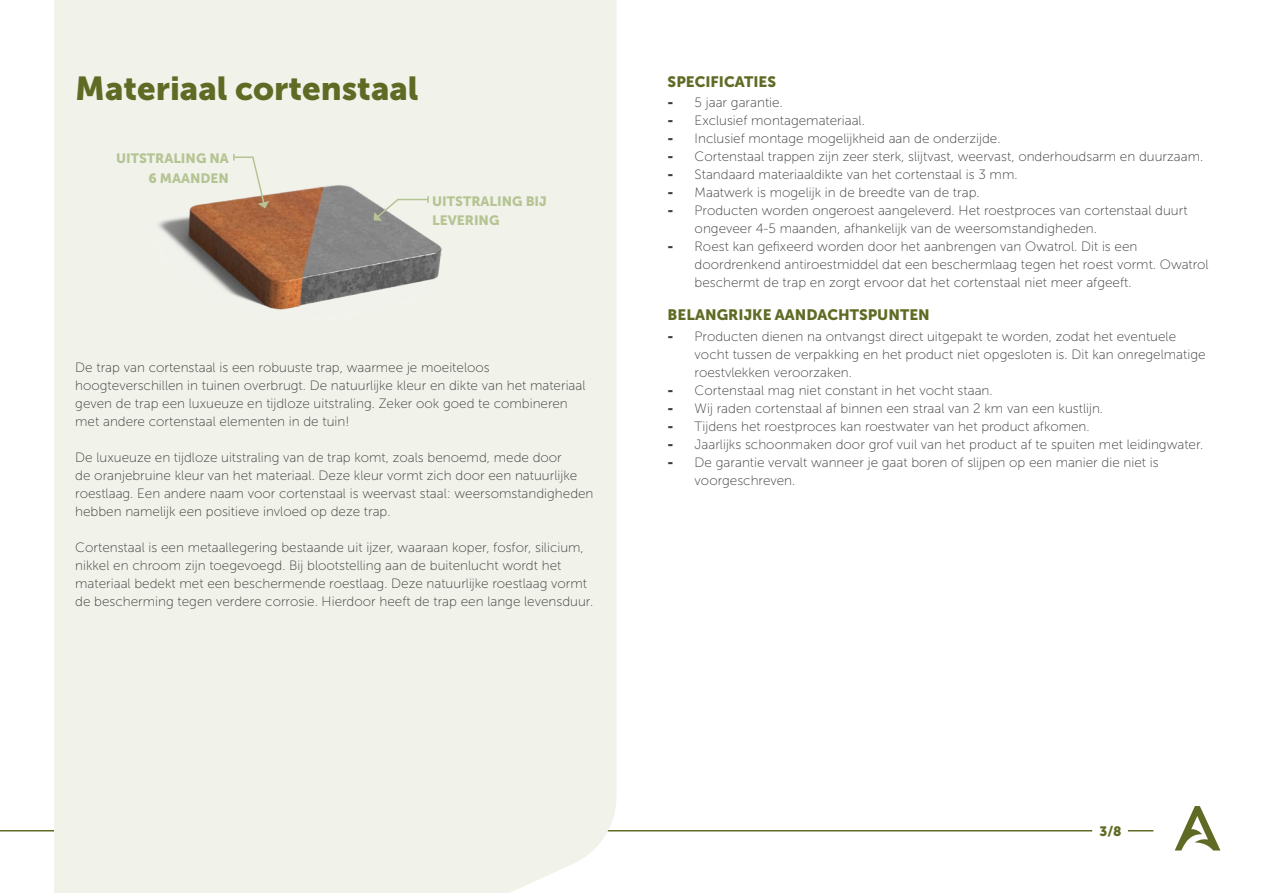
<style>
.page{position:relative;width:1263px;height:893px;background:#fff}
.page>*{position:absolute;margin:0;border:0;box-sizing:border-box;transform-origin:0 0}
.t1{font:33px "Museo Sans 900";color:#5f6b24}
.t2{font:15px "Museo Sans 900";color:#5f6b24}
.t3{font:13.5px/18px "Museo Sans 100";color:#3c3c3b}
.t4{font:13.5px/19.5px "Museo Sans 900";color:#b6c494;text-align:right}
.t5{font:13.5px "Museo Sans 900";color:#5f6b24}
.s1{font-family:"Museo Sans 900"}
</style>
<div class="page">
<svg style="left:1175px;top:806px;width:45px;height:44px"></svg>
<svg style="left:1128px;top:830px;width:25px;height:1px"></svg>
<hr style="left:0;top:830px;width:80px;height:1px;background:#5f6b24">
<hr style="left:217px;top:830px;width:875px;height:1px;background:#5f6b24">
<div style="left:54px;top:0;width:563px;height:893px;background:#f1f3eb"></div>
<img style="left:111px;top:142px;width:419px;height:200px">
<svg style="left:232px;top:154px;width:37px;height:54px;background:#e0d7c7"></svg>
<svg style="left:373px;top:196px;width:57px;height:25px"></svg>
<h1 class="t1" style="left:75px;top:70px;width:345px">Materiaal cortenstaal</h1>
<p class="t4" style="left:116px;top:149px;width:114px">UITSTRALING NA<br>6 MAANDEN</p>
<p class="t4" style="left:432px;top:191px;width:116px;text-align:left">UITSTRALING BIJ<br>LEVERING</p>
<p class="t3" style="left:75px;top:359px;width:512px">De trap van cortenstaal is een robuuste trap, waarmee je moeiteloos hoogteverschillen in tuinen overbrugt. De natuurlijke kleur en dikte van het materiaal geven de trap een luxueuze en tijdloze uitstraling. Zeker ook goed te combineren met andere cortenstaal elementen in de tuin!</p>
<p class="t3" style="left:75px;top:449px;width:520px">De luxueuze en tijdloze uitstraling van de trap komt, zoals benoemd, mede door<br>de oranjebruine kleur van het materiaal. Deze kleur vormt zich door een natuurlijke roestlaag. Een andere naam voor cortenstaal is weervast staal: weersomstandigheden hebben namelijk een positieve invloed op deze trap.</p>
<p class="t3" style="left:75px;top:539px;width:519px">Cortenstaal is een metaallegering bestaande uit ijzer, waaraan koper, fosfor, silicium, nikkel en chroom zijn toegevoegd. Bij blootstelling aan de buitenlucht wordt het materiaal bedekt met een beschermende roestlaag. Deze natuurlijke roestlaag vormt de bescherming tegen verdere corrosie. Hierdoor heeft de trap een lange levensduur.</p>
<p class="t2" style="left:668px;top:73px;width:110px">SPECIFICATIES</p>
<p class="t3" style="left:668px;top:94px;width:117px"><span class="s1">-</span> 5 jaar garantie.</p>
<p class="t3" style="left:668px;top:112px;width:199px"><span class="s1">-</span> Exclusief montagemateriaal.</p>
<p class="t3" style="left:668px;top:130px;width:334px"><span class="s1">-</span> Inclusief montage mogelijkheid aan de onderzijde.</p>
<p class="t3" style="left:668px;top:148px;width:537px"><span class="s1">-</span> Cortenstaal trappen zijn zeer sterk, slijtvast, weervast, onderhoudsarm en duurzaam.</p>
<p class="t3" style="left:668px;top:166px;width:351px"><span class="s1">-</span> Standaard materiaaldikte van het cortenstaal is 3 mm.</p>
<p class="t3" style="left:668px;top:184px;width:314px"><span class="s1">-</span> Maatwerk is mogelijk in de breedte van de trap.</p>
<p class="t3" style="left:695px;top:202px;width:494px;text-indent:-27px"><span class="s1">-</span> Producten worden ongeroest aangeleverd. Het roestproces van cortenstaal duurt ongeveer 4-5 maanden, afhankelijk van de weersomstandigheden.</p>
<p class="t3" style="left:695px;top:238px;width:516px;text-indent:-27px"><span class="s1">-</span> Roest kan gefixeerd worden door het aanbrengen van Owatrol. Dit is een doordrenkend antiroestmiddel dat een beschermlaag tegen het roest vormt. Owatrol beschermt de trap en zorgt ervoor dat het cortenstaal niet meer afgeeft.</p>
<p class="t2" style="left:668px;top:306px;width:264px">BELANGRIJKE AANDACHTSPUNTEN</p>
<p class="t3" style="left:695px;top:327px;width:512px;text-indent:-27px"><span class="s1">-</span> Producten dienen na ontvangst direct uitgepakt te worden, zodat het eventuele vocht tussen de verpakking en het product niet opgesloten is. Dit kan onregelmatige roestvlekken veroorzaken.</p>
<p class="t3" style="left:668px;top:381px;width:327px"><span class="s1">-</span> Cortenstaal mag niet constant in het vocht staan.</p>
<p class="t3" style="left:668px;top:399px;width:437px"><span class="s1">-</span> Wij raden cortenstaal af binnen een straal van 2 km van een kustlijn.</p>
<p class="t3" style="left:668px;top:417px;width:424px"><span class="s1">-</span> Tijdens het roestproces kan roestwater van het product afkomen.</p>
<p class="t3" style="left:668px;top:435px;width:537px"><span class="s1">-</span> Jaarlijks schoonmaken door grof vuil van het product af te spuiten met leidingwater.</p>
<p class="t3" style="left:695px;top:453px;width:466px;text-indent:-27px"><span class="s1">-</span> De garantie vervalt wanneer je gaat boren of slijpen op een manier die niet is voorgeschreven.</p>
<p class="t5" style="left:1099px;top:823px;width:24px">3/8</p>
</div>
